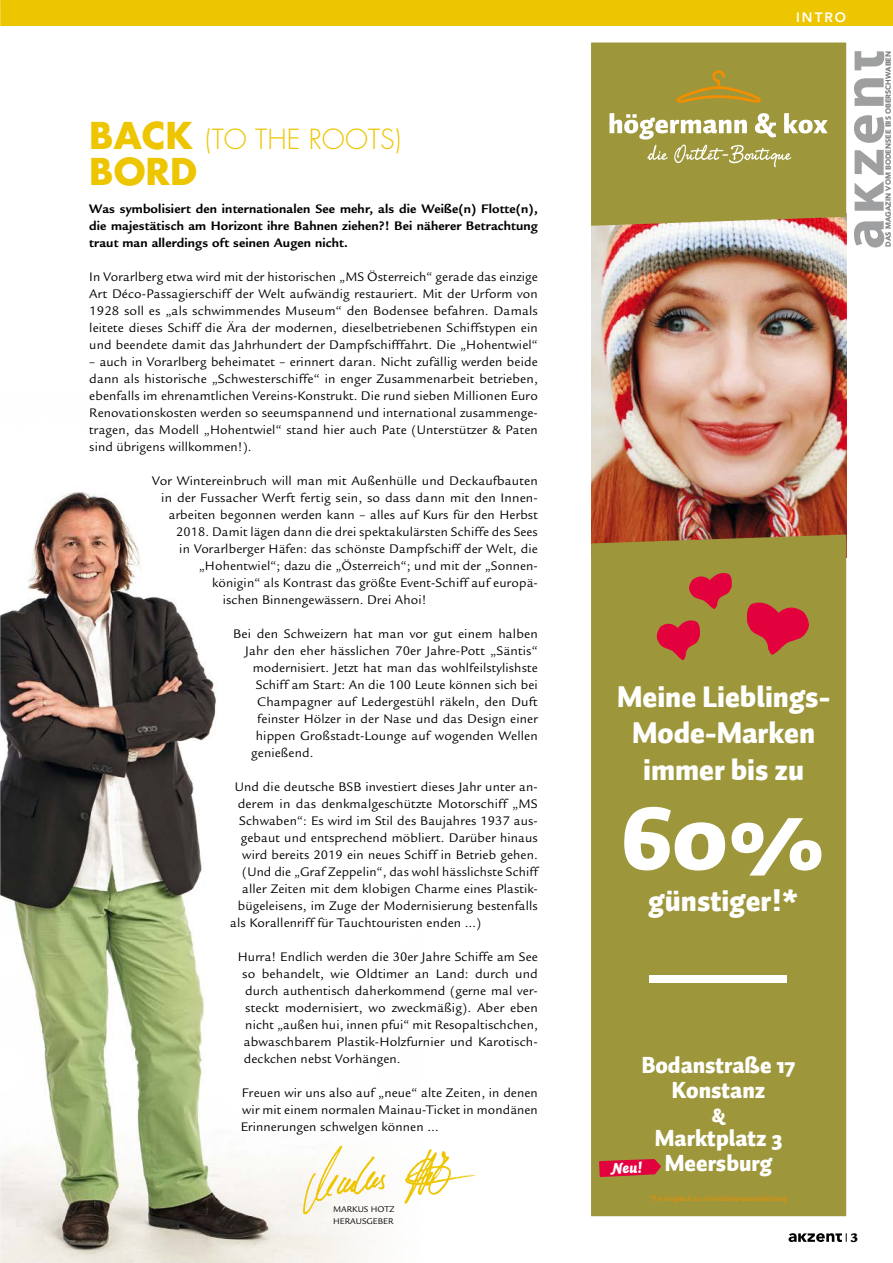
<style>
.page{position:relative;width:893px;height:1263px;background:#fff}
.page>*{position:absolute;margin:0;border:0;box-sizing:border-box;transform-origin:0 0}
.t1{font:900 96px "Auto 2";color:#fff}
.t2{font:700 36px "Futura Std";color:#edc500}
.t3{font:900 29.55px/36.2px "Auto 2";color:#fff;text-align:center}
.t4{font:300 27px "Futura Std";color:#edc500}
.t5{font:900 22.95px/24.3px "Auto 2";color:#fff;text-align:center}
.t6{font:900 18px "Auto 2";color:#fff}
.t7{font:15.3px "Auto 2 Black Italic LF";color:#fff}
.t8{font:13.5px/17px "Legacy Sans Std";letter-spacing:.01em;color:#000;text-align:justify}
.t9{font:700 13.5px/17px "Legacy Sans Std";letter-spacing:.01em;color:#000;text-align:justify}
.t10{font:800 13.5px "Avenir LT Std";letter-spacing:.15em;color:#fff}
.t11{font:900 13.5px "Legacy Sans Std";color:#000}
.t12{font:9px/12px "Legacy Sans Std";letter-spacing:.005em;color:#000}
.t13{font:7.5px "Auto 2";color:#f18f00}
.t14{font:900 7.35px "Avenir LT";color:#58585a}
.s1{font-weight:700;font-size:36px}
</style>
<div class="page">
<img style="left:1px;top:492px;width:369px;height:771px">
<img style="left:289px;top:1137px;width:187px;height:94px">
<svg style="left:788px;top:1233px;width:59px;height:9px"></svg>
<div style="left:0;top:0;width:893px;height:26px;background:#edc500"></div>
<img style="left:0;top:0;width:1px;height:1263px">
<img style="left:591px;top:226px;width:255px;height:308px">
<div style="left:591px;top:534px;width:255px;height:682px;background:#9d963a"></div>
<div style="left:591px;top:43px;width:255px;height:183px;background:#9d963a"></div>
<svg style="left:676px;top:70px;width:85px;height:34px"></svg>
<svg style="left:609px;top:113px;width:219px;height:54px"></svg>
<svg style="left:747px;top:602px;width:62px;height:53px"></svg>
<svg style="left:656px;top:620px;width:44px;height:40px"></svg>
<svg style="left:689px;top:573px;width:43px;height:36px"></svg>
<svg style="left:599px;top:1159px;width:62px;height:18px"></svg>
<div style="left:649px;top:975px;width:138px;height:7px;background:#fff"></div>
<svg style="left:855px;top:221px;width:29px;height:27px"></svg>
<svg style="left:855px;top:181px;width:29px;height:30px"></svg>
<svg style="left:855px;top:150px;width:29px;height:25px"></svg>
<svg style="left:855px;top:115px;width:29px;height:28px"></svg>
<svg style="left:855px;top:78px;width:29px;height:28px"></svg>
<svg style="left:855px;top:51px;width:29px;height:19px"></svg>
<h3 class="t4" style="left:89px;top:123px;width:314px"><span class="s1">BACK</span> (TO THE ROOTS)</h3>
<h2 class="t2" style="left:89px;top:147px;width:109px">BORD</h2>
<p class="t9" style="left:89px;top:200px;width:450px">Was symbolisiert den internationalen See mehr, als die Weiße(n) Flotte(n), die majestätisch am Horizont ihre Bahnen ziehen?! Bei näherer Betrachtung traut man allerdings oft seinen Augen nicht.</p>
<p class="t8" style="left:89px;top:268px;width:450px">In Vorarlberg etwa wird mit der historischen „MS Österreich“ gerade das einzige Art Déco-Passagierschiff der Welt aufwändig restauriert. Mit der Urform von 1928 soll es „als schwimmendes Museum“ den Bodensee befahren. Damals leitete dieses Schiff die Ära der modernen, dieselbetriebenen Schiffstypen ein und beendete damit das Jahrhundert der Dampfschifffahrt. Die „Hohentwiel“</p>
<p class="t8" style="left:89px;top:353px;width:450px">– auch in Vorarlberg beheimatet – erinnert daran. Nicht zufällig werden beide dann als historische „Schwesterschiffe“ in enger Zusammenarbeit betrieben, ebenfalls im ehrenamtlichen Vereins-Konstrukt. Die rund sieben Millionen Euro Renovationskosten werden so seeumspannend und international zusammenge&shy;tragen, das Modell „Hohentwiel“ stand hier auch Pate (Unterstützer &amp; Paten sind übrigens willkommen!).</p>
<p class="t8" style="left:152px;top:472px;width:387px">Vor Wintereinbruch will man mit Außenhülle und Deckaufbauten</p>
<p class="t8" style="left:161px;top:489px;width:378px">in der Fussacher Werft fertig sein, so dass dann mit den Innen-</p>
<p class="t8" style="left:169px;top:506px;width:371px">arbeiten begonnen werden kann – alles auf Kurs für den Herbst</p>
<p class="t8" style="left:176px;top:523px;width:363px">2018. Damit lägen dann die drei spektakulärsten Schiffe des Sees</p>
<p class="t8" style="left:179px;top:540px;width:360px">in Vorarlberger Häfen: das schönste Dampfschiff der Welt, die</p>
<p class="t8" style="left:199px;top:557px;width:341px">„Hohentwiel“; dazu die „Österreich“; und mit der „Sonnen-</p>
<p class="t8" style="left:212px;top:574px;width:327px">königin“ als Kontrast das größte Event-Schiff auf europä-</p>
<p class="t8" style="left:223px;top:591px;width:205px">ischen Binnengewässern. Drei Ahoi!</p>
<p class="t8" style="left:233px;top:625px;width:306px">Bei den Schweizern hat man vor gut einem halben</p>
<p class="t8" style="left:245px;top:642px;width:294px">Jahr den eher hässlichen 70er Jahre-Pott „Säntis“</p>
<p class="t8" style="left:253px;top:659px;width:286px">modernisiert. Jetzt hat man das wohlfeilstylishste</p>
<p class="t8" style="left:256px;top:676px;width:283px">Schiff am Start: An die 100 Leute können sich bei</p>
<p class="t8" style="left:257px;top:693px;width:282px">Champagner auf Ledergestühl räkeln, den Duft</p>
<p class="t8" style="left:257px;top:710px;width:282px">feinster Hölzer in der Nase und das Design einer</p>
<p class="t8" style="left:256px;top:727px;width:283px">hippen Großstadt-Lounge auf wogenden Wellen</p>
<p class="t8" style="left:251px;top:744px;width:64px">genießend.</p>
<p class="t8" style="left:235px;top:778px;width:304px">Und die deutsche BSB investiert dieses Jahr unter an-</p>
<p class="t8" style="left:238px;top:795px;width:301px">derem in das denkmalgeschützte Motorschiff „MS</p>
<p class="t8" style="left:239px;top:812px;width:300px">Schwaben“: Es wird im Stil des Baujahres 1937 aus-</p>
<p class="t8" style="left:241px;top:829px;width:298px">gebaut und entsprechend möbliert. Darüber hinaus</p>
<p class="t8" style="left:242px;top:846px;width:297px">wird bereits 2019 ein neues Schiff in Betrieb gehen.</p>
<p class="t8" style="left:242px;top:863px;width:297px">(Und die „Graf Zeppelin“, das wohl hässlichste Schiff</p>
<p class="t8" style="left:242px;top:880px;width:297px">aller Zeiten mit dem klobigen Charme eines Plastik-</p>
<p class="t8" style="left:238px;top:897px;width:302px">bügeleisens, im Zuge der Modernisierung bestenfalls</p>
<p class="t8" style="left:230px;top:914px;width:252px">als Korallenriff für Tauchtouristen enden …)</p>
<p class="t8" style="left:242px;top:948px;width:297px;text-indent:-4px">Hurra! Endlich werden die 30er Jahre Schiffe am See so behandelt, wie Oldtimer an Land: durch und durch authentisch daherkommend (gerne mal ver&shy;steckt modernisiert, wo zweckmäßig). Aber eben nicht „außen hui, innen pfui“ mit Resopaltischchen, abwaschbarem Plastik-Holzfurnier und Karotisch&shy;deckchen nebst Vorhängen.</p>
<p class="t8" style="left:241px;top:1084px;width:299px">Freuen wir uns also auf „neue“ alte Zeiten, in denen wir mit einem normalen Mainau-Ticket in mondänen Erinnerungen schwelgen können …</p>
<p class="t12" style="left:333px;top:1203px;width:63px">MARKUS HOTZ<br>HERAUSGEBER</p>
<p class="t10" style="left:796px;top:9px;width:52px">INTRO</p>
<p class="t14" style="left:884px;top:247px;width:197px;rotate:-90deg">DAS MAGAZIN VOM BODENSEE BIS OBERSCHWABEN</p>
<h3 class="t3" style="left:617px;top:680px;width:215px">Meine Lieblings-<br>Mode-Marken immer bis zu</h3>
<h1 class="t1" style="left:622px;top:773px;width:205px">60%</h1>
<h3 class="t3" style="left:649px;top:884px;width:152px">günstiger!*</h3>
<h3 class="t5" style="left:642px;top:1054px;width:155px">Bodanstraße 17<br>Konstanz</h3>
<h3 class="t6" style="left:712px;top:1104px;width:15px">&amp;</h3>
<h3 class="t5" style="left:655px;top:1127px;width:129px">Marktplatz 3<br>Meersburg</h3>
<p class="t7" style="left:610px;top:1158px;width:34px;rotate:-2deg">Neu!</p>
<p class="t13" style="left:650px;top:1193px;width:139px">*Im Vergleich zur Herstellerpreisempfehlung</p>
<p class="t11" style="left:851px;top:1229px;width:9px">3</p>
</div>
